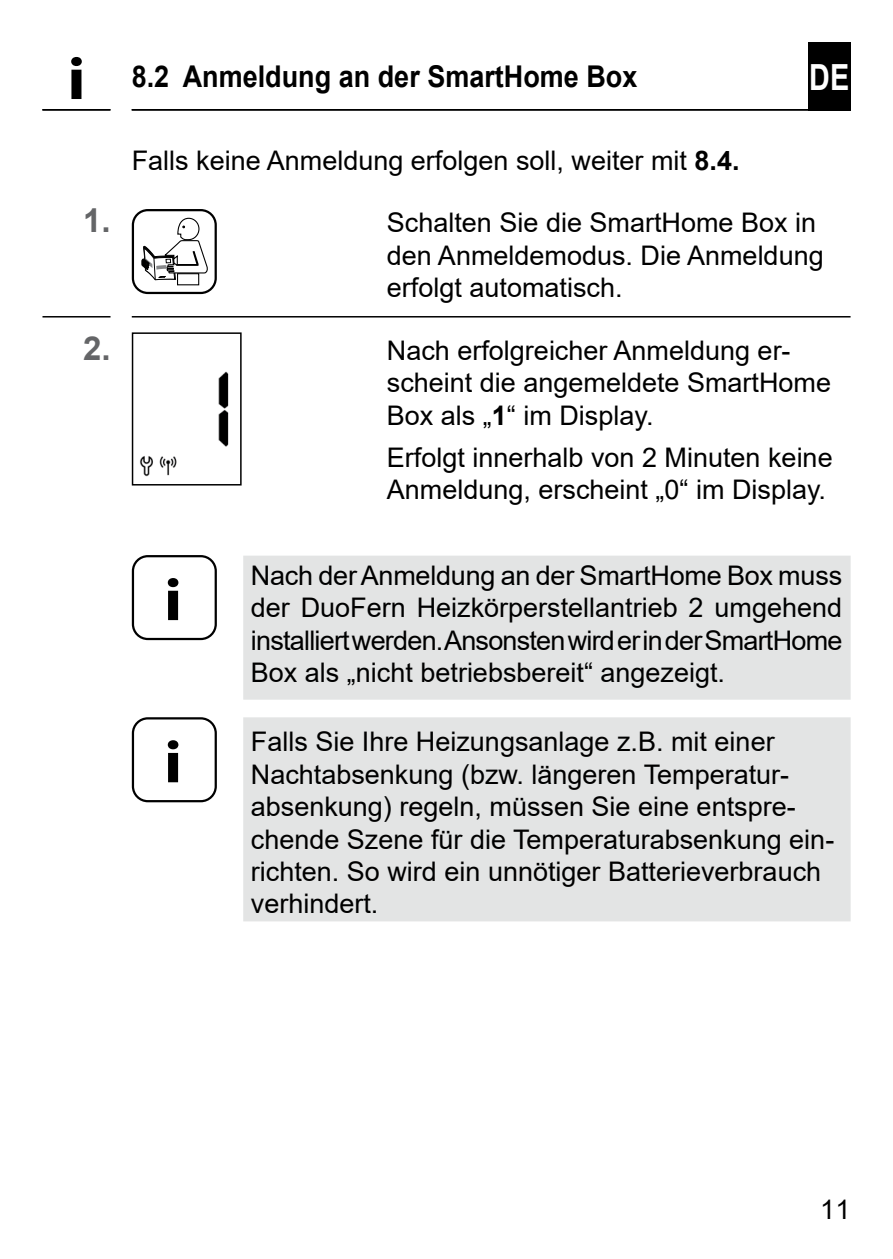
<style>
.page{position:relative;width:893px;height:1259px;background:#fff}
.page>*{position:absolute;margin:0;border:0;box-sizing:border-box;transform-origin:0 0}
.t1{font:700 60px "Myriad Pro";color:#000;scale:1.1 1}
.t2{font:700 36px "Arial";color:#fff;scale:.8 1}
.t3{font:700 33px "Arial";color:#646567}
.t4{font:700 30px "Arial";color:#000;scale:.9 1}
.t5{font:27px/32.4px "Arial";color:#000}
.s1{font-weight:700}
</style>
<div class="page">
<div style="left:808px;top:42px;width:42px;height:69px;background:#000"></div>
<hr style="left:132px;top:109px;width:718px;height:2px;background:#000">
<hr style="left:42px;top:109px;width:68px;height:2px;background:#000">
<svg style="left:42px;top:316px;width:809px;height:1px"></svg>
<div style="left:177px;top:273px;width:22px;height:12px;border:1px solid #000"></div>
<svg style="left:142px;top:217px;width:66px;height:63px"></svg>
<div style="left:132px;top:209px;width:85px;height:85px;border:2px solid #000;border-radius:15px"></div>
<img style="left:140px;top:371px;width:89px;height:106px">
<div style="left:132px;top:332px;width:110px;height:153px;border:2px solid #000"></div>
<div style="left:243px;top:555px;width:608px;height:144px;background:#e3e4e4"></div>
<div style="left:243px;top:717px;width:608px;height:204px;background:#e3e4e4"></div>
<div style="left:132px;top:555px;width:85px;height:85px;border:2px solid #000;border-radius:15px"></div>
<div style="left:132px;top:717px;width:85px;height:85px;border:2px solid #000;border-radius:15px"></div>
<h1 class="t1" style="left:67px;top:45px;width:18px">i</h1>
<p class="t4" style="left:132px;top:56px;width:563px">8.2 Anmeldung an der SmartHome Box</p>
<h2 class="t2" style="left:809px;top:52px;width:52px">DE</h2>
<p class="t5" style="left:132px;top:144px;width:609px">Falls keine Anmeldung erfolgen soll, weiter mit <span class="s1">8.4.</span></p>
<p class="t3" style="left:83px;top:197px;width:29px">1.</p>
<p class="t5" style="left:387px;top:206px;width:438px">Schalten Sie die SmartHome Box in den Anmeldemodus. Die Anmeldung erfolgt automatisch.</p>
<p class="t3" style="left:83px;top:325px;width:29px">2.</p>
<p class="t5" style="left:387px;top:334px;width:446px">Nach erfolgreicher Anmeldung er&shy;scheint die angemeldete SmartHome<br>Box als „<span class="s1">1</span>“ im Display.</p>
<p class="t5" style="left:387px;top:441px;width:447px">Erfolgt innerhalb von 2 Minuten keine<br>Anmeldung, erscheint „0“ im Display.</p>
<h1 class="t1" style="left:164px;top:566px;width:18px">i</h1>
<p class="t5" style="left:251px;top:559px;width:593px;text-align:justify">Nach der Anmeldung an der SmartHome Box muss der DuoFern Heizkörperstellantrieb 2 umgehend installiert werden. Ansonsten wird er in der SmartHome Box als „nicht betriebsbereit“ angezeigt.</p>
<h1 class="t1" style="left:164px;top:728px;width:18px">i</h1>
<p class="t5" style="left:251px;top:725px;width:585px">Falls Sie Ihre Heizungsanlage z.B. mit einer Nachtabsenkung (bzw. längeren Temperatur&shy;absenkung) regeln, müssen Sie eine entspre&shy;chende Szene für die Temperaturabsenkung ein&shy;richten. So wird ein unnötiger Batterieverbrauch verhindert.</p>
<p class="t5" style="left:820px;top:1193px;width:32px">11</p>
</div>
